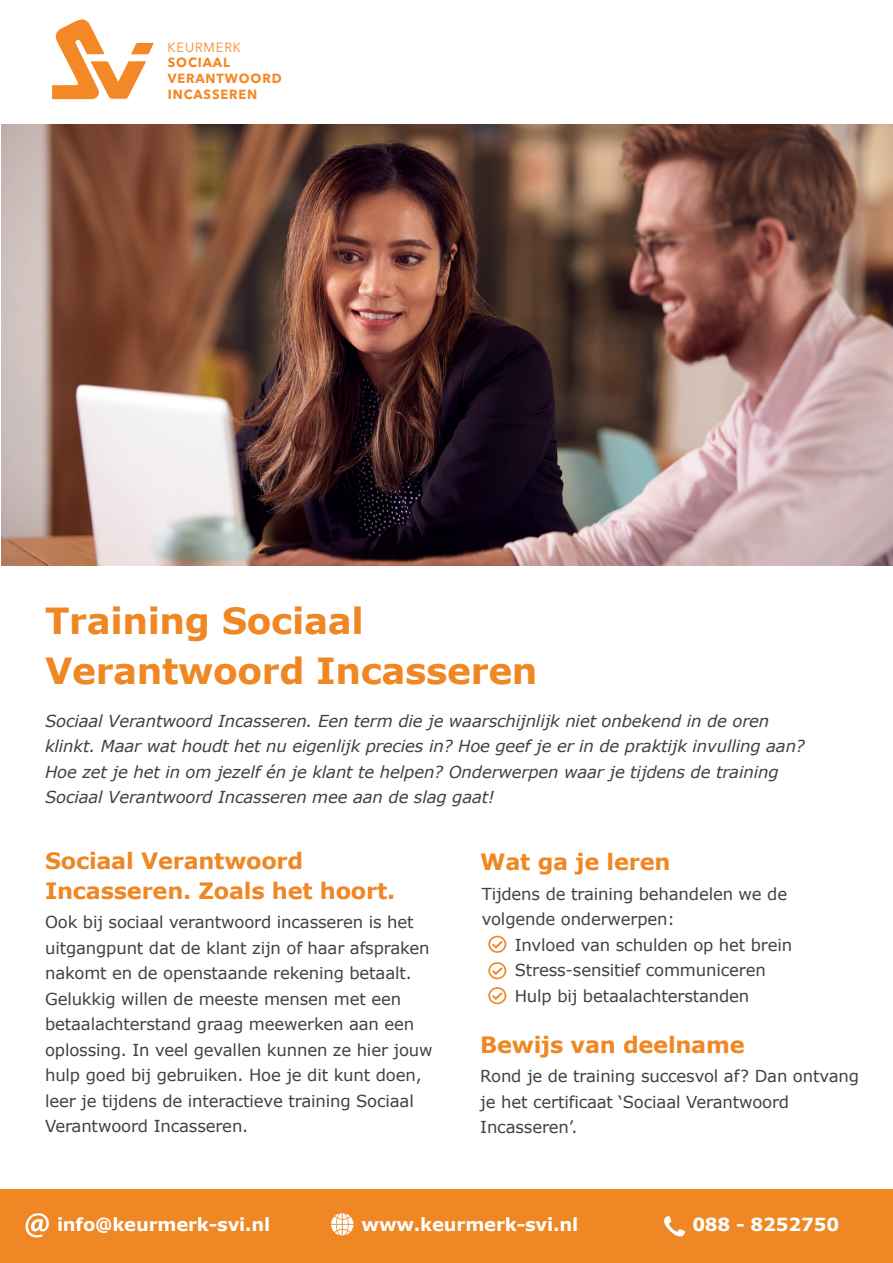
<style>
.page{position:relative;width:893px;height:1263px;background:#fff}
.page>*{position:absolute;margin:0;border:0;box-sizing:border-box;transform-origin:0 0}
.t1{font:700 36px/49.5px "Verdana";letter-spacing:-.01em;color:#ee8724}
.t2{font:700 22.5px/30px "Verdana";letter-spacing:-.01em;color:#ee8724}
.t3{font:700 18px "Verdana";letter-spacing:-.01em;color:#fff}
.t4{font:16.5px/25.5px "Verdana";letter-spacing:-.01em;color:#414141}
.t5{font:italic 16.5px/25.5px "Verdana";letter-spacing:-.01em;color:#414141}
.t6{font:700 13.2px/16px "Avenir Next LT Pro";letter-spacing:.07em;color:#f48826}
.t7{font:13.2px "Avenir Next LT Pro";letter-spacing:.07em;color:#f48826}
</style>
<div class="page">
<img style="left:1px;top:124px;width:892px;height:441px">
<div style="left:0;top:1189px;width:893px;height:74px;background:#ee8724"></div>
<svg style="left:52px;top:19px;width:102px;height:80px"></svg>
<svg style="left:664px;top:1216px;width:21px;height:20px"></svg>
<svg style="left:26px;top:1213px;width:23px;height:24px"></svg>
<svg style="left:331px;top:1213px;width:22px;height:22px"></svg>
<svg style="left:488px;top:936px;width:18px;height:17px"></svg>
<svg style="left:488px;top:962px;width:18px;height:17px"></svg>
<svg style="left:488px;top:987px;width:18px;height:17px"></svg>
<p class="t7" style="left:168px;top:40px;width:75px">KEURMERK</p>
<p class="t6" style="left:168px;top:54px;width:115px">SOCIAAL<br>VERANTWOORD<br>INCASSEREN</p>
<h1 class="t1" style="left:45px;top:596px;width:494px">Training Sociaal<br>Verantwoord Incasseren</h1>
<p class="t5" style="left:45px;top:708px;width:761px">Sociaal Verantwoord Incasseren. Een term die je waarschijnlijk niet onbekend in de oren klinkt. Maar wat houdt het nu eigenlijk precies in? Hoe geef je er in de praktijk invulling aan?<br>Hoe zet je het in om jezelf én je klant te helpen? Onderwerpen waar je tijdens de training Sociaal Verantwoord Incasseren mee aan de slag gaat!</p>
<h2 class="t2" style="left:45px;top:845px;width:352px">Sociaal Verantwoord<br>Incasseren. Zoals het hoort.</h2>
<p class="t4" style="left:45px;top:909px;width:389px">Ook bij sociaal verantwoord incasseren is het uitgangpunt dat de klant zijn of haar afspraken nakomt en de openstaande rekening betaalt.<br>Gelukkig willen de meeste mensen met een betaalachterstand graag meewerken aan een oplossing. In veel gevallen kunnen ze hier jouw hulp goed bij gebruiken. Hoe je dit kunt doen, leer je tijdens de interactieve training Sociaal Verantwoord Incasseren.</p>
<h2 class="t2" style="left:480px;top:846px;width:192px">Wat ga je leren</h2>
<p class="t4" style="left:482px;top:881px;width:307px">Tijdens de training behandelen we de volgende onderwerpen:</p>
<p class="t4" style="left:515px;top:932px;width:279px">Invloed van schulden op het brein<br>Stress-sensitief communiceren<br>Hulp bij betaalachterstanden</p>
<h2 class="t2" style="left:480px;top:1029px;width:266px">Bewijs van deelname</h2>
<p class="t4" style="left:480px;top:1063px;width:380px">Rond je de training succesvol af? Dan ontvang je het certificaat ‘Sociaal Verantwoord<br>Incasseren’.</p>
<p class="t3" style="left:57px;top:1212px;width:215px">info@keurmerk-svi.nl</p>
<p class="t3" style="left:362px;top:1212px;width:218px">www.keurmerk-svi.nl</p>
<p class="t3" style="left:692px;top:1212px;width:148px">088 - 8252750</p>
</div>
